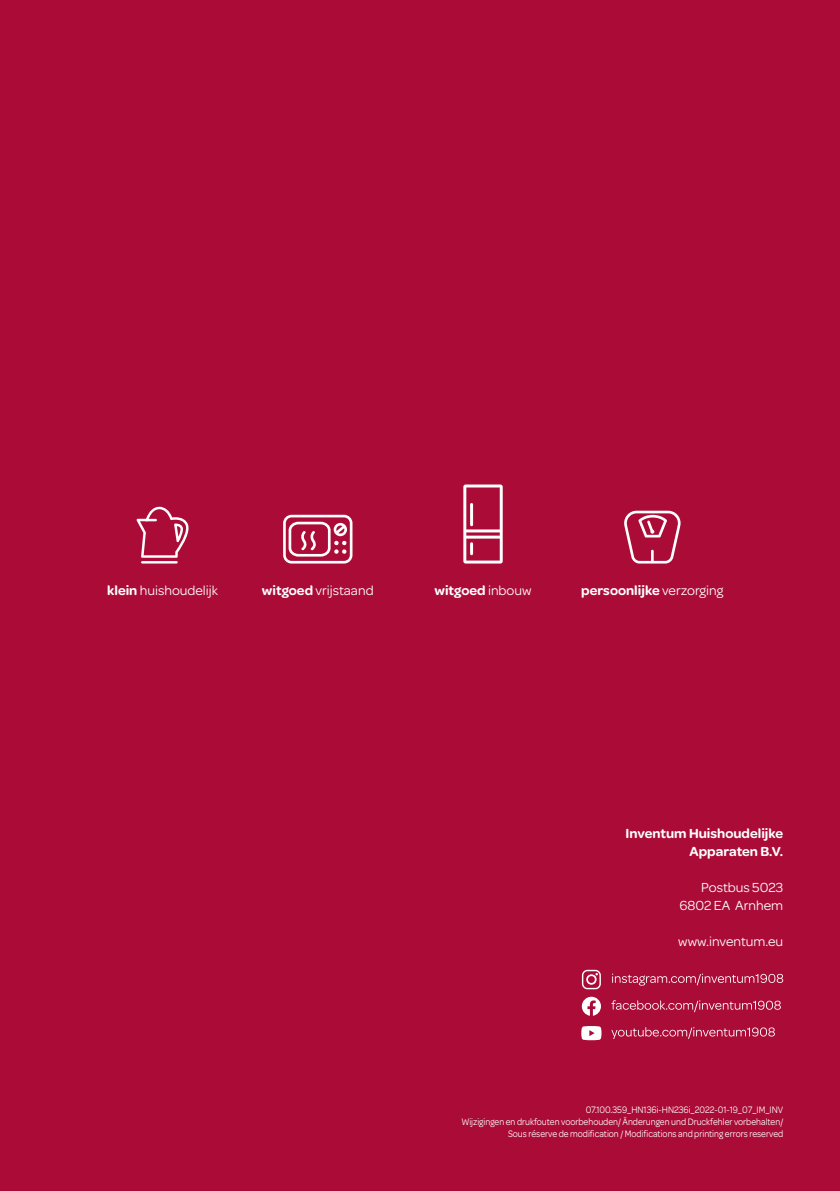
<style>
.page{position:relative;width:840px;height:1191px;background:#fff}
.page>*{position:absolute;margin:0;border:0;box-sizing:border-box;transform-origin:0 0}
.t1{font:14px/18px "Omnes";color:#fff;text-align:right}
.t2{font:600 14px/18px "Omnes";color:#fff;text-align:right}
.t3{font:10px/12px "Omnes";color:#fff;text-align:right;scale:.9 1}
.s1{font-weight:600}
.s2{font-weight:400}
</style>
<div class="page">
<div style="left:0;top:0;width:839px;height:1191px;background:#ab0c37"></div>
<hr style="left:141px;top:561px;width:37px;height:2px;background:#fff">
<svg style="left:136px;top:507px;width:53px;height:51px"></svg>
<svg style="left:463px;top:484px;width:39px;height:79px"></svg>
<svg style="left:624px;top:511px;width:56px;height:52px"></svg>
<svg style="left:283px;top:515px;width:69px;height:48px"></svg>
<svg style="left:581px;top:969px;width:19px;height:20px"></svg>
<svg style="left:611px;top:1027px;width:163px;height:12px"></svg>
<svg style="left:611px;top:1000px;width:169px;height:12px"></svg>
<svg style="left:612px;top:973px;width:170px;height:12px"></svg>
<svg style="left:581px;top:1026px;width:20px;height:14px"></svg>
<svg style="left:581px;top:996px;width:19px;height:19px"></svg>
<h1 class="t1" style="left:107px;top:580px;width:112px"><span class="s1">klein</span> huishoudelijk</h1>
<h1 class="t1" style="left:262px;top:580px;width:113px"><span class="s1">witgoed</span> vrijstaand</h1>
<h1 class="t2" style="left:434px;top:580px;width:99px">witgoed <span class="s2">inbouw</span></h1>
<h1 class="t2" style="left:581px;top:580px;width:143px">persoonlijke <span class="s2">verzorging</span></h1>
<h1 class="t2" style="left:625px;top:823px;width:159px">Inventum Huishoudelijke<br>Apparaten B.V.</h1>
<h1 class="t1" style="left:679px;top:877px;width:105px">Postbus 5023<br>6802 EA Arnhem</h1>
<h1 class="t1" style="left:678px;top:931px;width:106px">www.inventum.eu</h1>
<p class="t3" style="left:461px;top:1103px;width:359px">07.100.359_HN136i-HN236i_2022-01-19_07_IM_INV<br>Wijzigingen en drukfouten voorbehouden/ Änderungen und Druckfehler vorbehalten/<br>Sous réserve de modification / Modifications and printing errors reserved</p>
</div>
